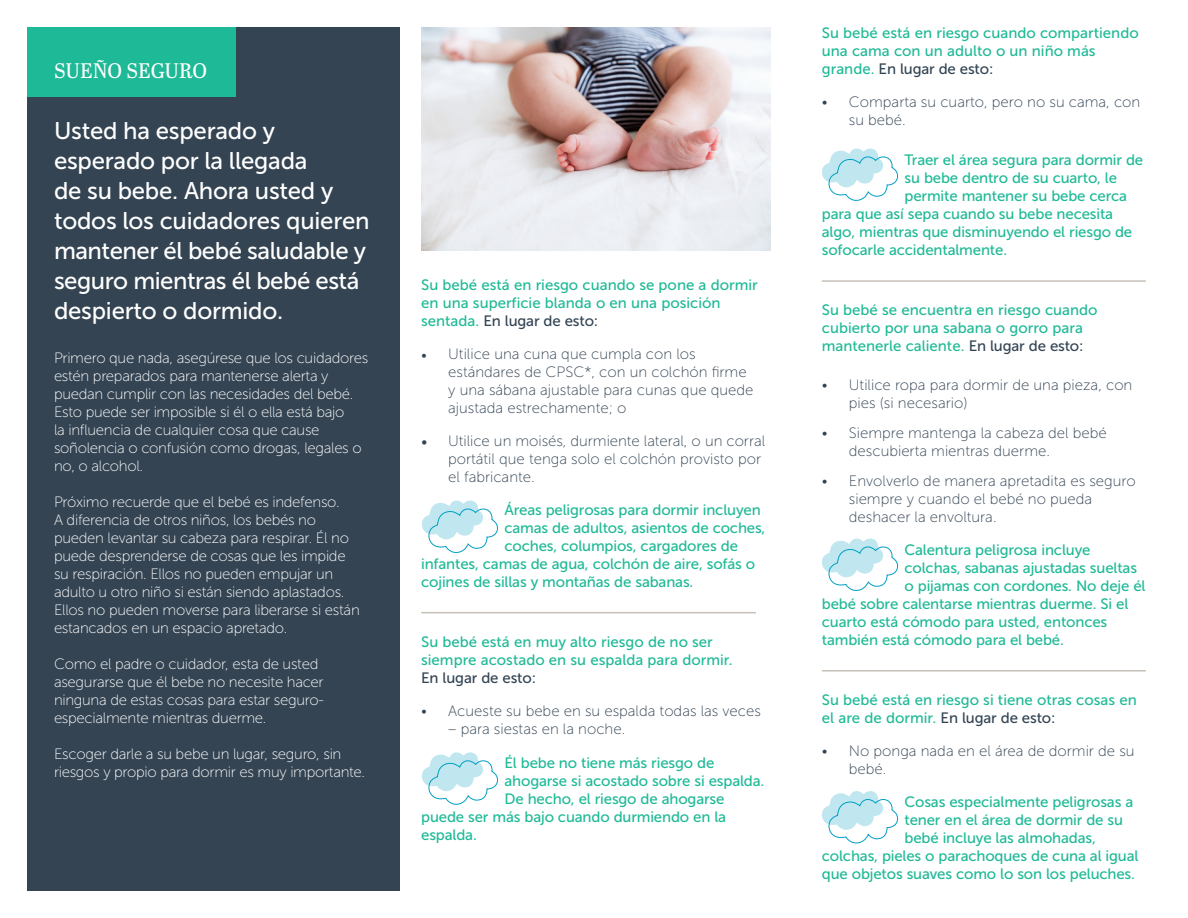
<style>
.page{position:relative;width:1188px;height:918px;background:#fff}
.page>*{position:absolute;margin:0;border:0;box-sizing:border-box;transform-origin:0 0}
.t1{font:24px/30px "Museo Sans 500";letter-spacing:-.01em;color:#fff}
.t2{font:21px "Abril Titling";color:#fff}
.t3{font:15px/18px "Museo Sans 500";letter-spacing:-.01em;color:#1eb996}
.t4{font:15px/18px "Museo Sans 100";letter-spacing:-.02em;color:#fff}
.t5{font:15px/18px "Museo Sans 100";color:#324353}
.t6{font:15px "Museo Sans 500";letter-spacing:-.01em;color:#324353}
.s1{color:#324353}
.s2{font-family:"Minion Pro"}
.s3{font-family:"Minion Pro";font-size:16.5px}
</style>
<div class="page">
<div style="left:27px;top:27px;width:373px;height:864px;background:#344453"></div>
<div style="left:27px;top:27px;width:208px;height:69px;background:#1eb996"></div>
<hr style="left:421px;top:612px;width:335px;height:1px;background:#c7c0b9">
<hr style="left:822px;top:670px;width:324px;height:2px;background:#c7c0b9">
<hr style="left:822px;top:280px;width:324px;height:2px;background:#c7c0b9">
<svg style="left:421px;top:500px;width:77px;height:53px"></svg>
<svg style="left:822px;top:148px;width:76px;height:53px"></svg>
<svg style="left:822px;top:538px;width:76px;height:53px"></svg>
<svg style="left:822px;top:791px;width:76px;height:53px"></svg>
<svg style="left:421px;top:752px;width:77px;height:53px"></svg>
<img style="left:422px;top:27px;width:348px;height:224px">
<p class="t2" style="left:54px;top:55px;width:155px">SUEÑO SEGURO</p>
<p class="t1" style="left:54px;top:116px;width:317px">Usted ha esperado y esperado por la llegada<br>de su bebe. Ahora usted y todos los cuidadores quieren mantener él bebé saludable y seguro mientras él bebé está despierto o dormido.</p>
<p class="t4" style="left:54px;top:349px;width:316px">Primero que nada, asegúrese que los cuidadores estén preparados para mantenerse alerta y puedan cumplir con las necesidades del bebé.<br>Esto puede ser imposible si él o ella está bajo<br>la influencia de cualquier cosa que cause soñolencia o confusión como drogas, legales o no, o alcohol.</p>
<p class="t4" style="left:54px;top:493px;width:307px">Próximo recuerde que el bebé es indefenso.<br>A diferencia de otros niños, los bebés no pueden levantar su cabeza para respirar. Él no puede desprenderse de cosas que les impide su respiración. Ellos no pueden empujar un adulto u otro niño si están siendo aplastados.<br>Ellos no pueden moverse para liberarse si están estancados en un espacio apretado.</p>
<p class="t4" style="left:54px;top:655px;width:271px">Como el padre o cuidador, esta de usted asegurarse que él bebe no necesite hacer ninguna de estas cosas para estar seguro&shy;especialmente mientras duerme.</p>
<p class="t4" style="left:54px;top:745px;width:313px">Escoger darle a su bebe un lugar, seguro, sin riesgos y propio para dormir es muy importante.</p>
<p class="t3" style="left:421px;top:276px;width:338px">Su bebé está en riesgo cuando se pone a dormir en una superficie blanda o en una posición sentada. <span class="s1">En lugar de esto:</span></p>
<p class="t5" style="left:448px;top:345px;width:307px;text-indent:-27px"><span class="s2">•</span> Utilice una cuna que cumpla con los estándares de CPSC*, con un colchón firme y una sábana ajustable para cunas que quede ajustada estrechamente; o</p>
<p class="t5" style="left:448px;top:432px;width:318px;text-indent:-27px"><span class="s3">•</span> Utilice un moisés, durmiente lateral, o un corral portátil que tenga solo el colchón provisto por el fabricante.</p>
<p class="t3" style="left:504px;top:501px;width:258px">Áreas peligrosas para dormir incluyen</p>
<p class="t3" style="left:504px;top:519px;width:263px">camas de adultos, asientos de coches,</p>
<p class="t3" style="left:504px;top:537px;width:235px">coches, columpios, cargadores de</p>
<p class="t3" style="left:421px;top:555px;width:336px">infantes, camas de agua, colchón de aire, sofás o</p>
<p class="t3" style="left:421px;top:573px;width:274px">cojines de sillas y montañas de sabanas.</p>
<p class="t3" style="left:421px;top:633px;width:313px">Su bebé está en muy alto riesgo de no ser siempre acostado en su espalda para dormir.</p>
<p class="t6" style="left:421px;top:670px;width:116px">En lugar de esto:</p>
<p class="t5" style="left:421px;top:702px;width:341px">• Acueste su bebe en su espalda todas las veces</p>
<p class="t5" style="left:448px;top:720px;width:179px">– para siestas en la noche.</p>
<p class="t3" style="left:504px;top:754px;width:211px">Él bebe no tiene más riesgo de</p>
<p class="t3" style="left:504px;top:772px;width:261px">ahogarse si acostado sobre si espalda.</p>
<p class="t3" style="left:504px;top:790px;width:222px">De hecho, el riesgo de ahogarse</p>
<p class="t3" style="left:421px;top:808px;width:306px">puede ser más bajo cuando durmiendo en la</p>
<p class="t3" style="left:421px;top:826px;width:57px">espalda.</p>
<p class="t3" style="left:822px;top:24px;width:318px">Su bebé está en riesgo cuando compartiendo una cama con un adulto o un niño más grande. <span class="s1">En lugar de esto:</span></p>
<p class="t5" style="left:849px;top:93px;width:293px;text-indent:-27px">• Comparta su cuarto, pero no su cama, con su bebé.</p>
<p class="t3" style="left:905px;top:151px;width:240px">Traer el área segura para dormir de</p>
<p class="t3" style="left:905px;top:169px;width:214px">su bebe dentro de su cuarto, le</p>
<p class="t3" style="left:905px;top:187px;width:224px">permite mantener su bebe cerca</p>
<p class="t3" style="left:822px;top:205px;width:293px">para que así sepa cuando su bebe necesita</p>
<p class="t3" style="left:822px;top:223px;width:312px">algo, mientras que disminuyendo el riesgo de</p>
<p class="t3" style="left:822px;top:241px;width:187px">sofocarle accidentalmente.</p>
<p class="t3" style="left:822px;top:301px;width:277px">Su bebé se encuentra en riesgo cuando cubierto por una sabana o gorro para mantenerle caliente. <span class="s1">En lugar de esto:</span></p>
<p class="t5" style="left:849px;top:376px;width:285px;text-indent:-27px">• Utilice ropa para dormir de una pieza, con pies (si necesario)</p>
<p class="t5" style="left:849px;top:424px;width:259px;text-indent:-27px">• Siempre mantenga la cabeza del bebé descubierta mientras duerme.</p>
<p class="t5" style="left:849px;top:472px;width:288px;text-indent:-27px">• Envolverlo de manera apretadita es seguro siempre y cuando el bebé no pueda deshacer la envoltura.</p>
<p class="t3" style="left:905px;top:541px;width:187px">Calentura peligrosa incluye</p>
<p class="t3" style="left:905px;top:559px;width:234px">colchas, sabanas ajustadas sueltas</p>
<p class="t3" style="left:905px;top:577px;width:243px">o pijamas con cordones. No deje él</p>
<p class="t3" style="left:822px;top:595px;width:308px">bebé sobre calentarse mientras duerme. Si el</p>
<p class="t3" style="left:822px;top:613px;width:287px">cuarto está cómodo para usted, entonces</p>
<p class="t3" style="left:822px;top:631px;width:244px">también está cómodo para el bebé.</p>
<p class="t3" style="left:822px;top:691px;width:316px">Su bebé está en riesgo si tiene otras cosas en el are de dormir. <span class="s1">En lugar de esto:</span></p>
<p class="t5" style="left:849px;top:742px;width:287px;text-indent:-27px">• No ponga nada en el área de dormir de su bebé.</p>
<p class="t3" style="left:905px;top:793px;width:230px">Cosas especialmente peligrosas a</p>
<p class="t3" style="left:905px;top:811px;width:220px">tener en el área de dormir de su</p>
<p class="t3" style="left:905px;top:829px;width:193px">bebé incluye las almohadas,</p>
<p class="t3" style="left:822px;top:847px;width:318px">colchas, pieles o parachoques de cuna al igual</p>
<p class="t3" style="left:822px;top:865px;width:315px">que objetos suaves como lo son los peluches.</p>
</div>
